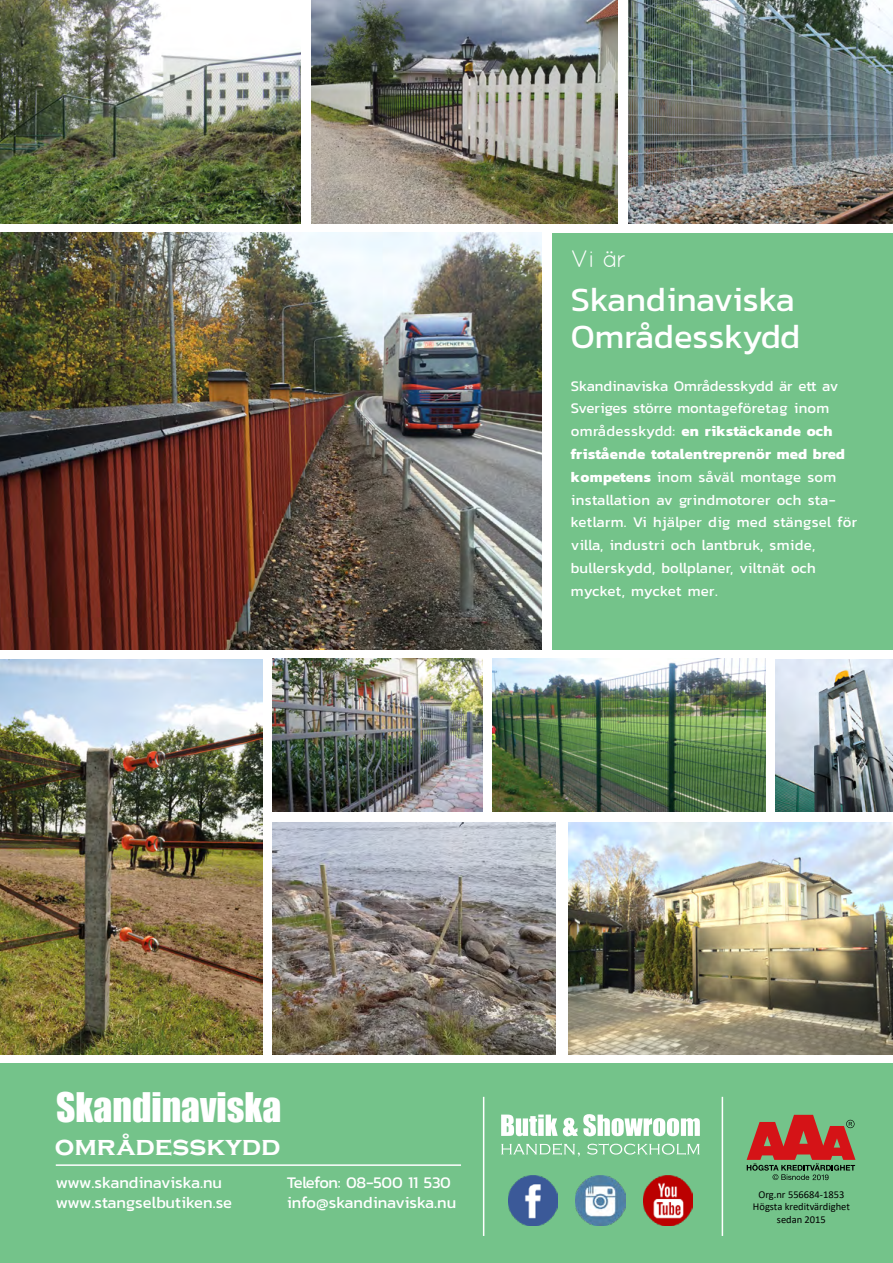
<style>
.page{position:relative;width:893px;height:1263px;background:#fff}
.page>*{position:absolute;margin:0;border:0;box-sizing:border-box;transform-origin:0 0}
.t1{font:37.5px "Impact";color:#fff}
.t2{font:34.5px/36.6px "Kanit";color:#fff}
.t3{font:700 27.45px "Copperplate Gothic";color:#fff}
.t4{font:24px "Quicksand";color:#fff}
.t5{font:16.5px/19.8px "Kanit";letter-spacing:-.01em;color:#fff}
.t6{font:15px/22.8px "Kanit";color:#fff}
.t7{font:10.5px/12.6px "Calibri";color:#000;text-align:center}
.s1{font-weight:700}
</style>
<div class="page">
<img style="left:0;top:0;width:301px;height:224px">
<img style="left:493px;top:658px;width:272px;height:153px">
<img style="left:629px;top:0;width:264px;height:224px">
<img style="left:775px;top:659px;width:118px;height:152px">
<img style="left:272px;top:658px;width:211px;height:153px">
<img style="left:0;top:233px;width:541px;height:416px">
<div style="left:0;top:1063px;width:893px;height:200px;background:#74c38a"></div>
<div style="left:553px;top:233px;width:340px;height:416px;background:#74c38a"></div>
<img style="left:569px;top:822px;width:324px;height:232px">
<img style="left:272px;top:822px;width:284px;height:232px">
<img style="left:312px;top:0;width:306px;height:224px">
<img style="left:0;top:659px;width:262px;height:395px">
<hr style="left:56px;top:1164px;width:405px;height:2px;background:#fff">
<img style="left:508px;top:1176px;width:49px;height:49px">
<img style="left:576px;top:1176px;width:49px;height:49px">
<img style="left:644px;top:1176px;width:49px;height:49px">
<svg style="left:501px;top:1143px;width:199px;height:13px"></svg>
<svg style="left:501px;top:1114px;width:199px;height:22px"></svg>
<hr style="left:722px;top:1097px;width:1px;height:139px;background:#fff">
<hr style="left:483px;top:1097px;width:1px;height:139px;background:#fff">
<svg style="left:747px;top:1115px;width:108px;height:65px"></svg>
<h3 class="t4" style="left:571px;top:245px;width:57px">Vi är</h3>
<h2 class="t2" style="left:571px;top:281px;width:231px">Skandinaviska<br>Områdesskydd</h2>
<p class="t6" style="left:571px;top:374px;width:288px">Skandinaviska Områdesskydd är ett av Sveriges större montageföretag inom områdesskydd: <span class="s1">en rikstäckande och fristående totalentreprenör med bred kompetens</span> inom såväl montage som installation av grindmotorer och sta&shy;ketlarm. Vi hjälper dig med stängsel för villa, industri och lantbruk, smide, bullerskydd, bollplaner, viltnät och mycket, mycket mer.</p>
<h1 class="t1" style="left:56px;top:1078px;width:226px">Skandinaviska</h1>
<h3 class="t3" style="left:55px;top:1131px;width:227px">områdesskydd</h3>
<p class="t5" style="left:56px;top:1172px;width:178px">www.skandinaviska.nu www.stangselbutiken.se</p>
<p class="t5" style="left:287px;top:1172px;width:171px">Telefon: 08-500 11 530 info@skandinaviska.nu</p>
<p class="t7" style="left:753px;top:1187px;width:98px">Org.nr 556684-1853<br>Högsta kreditvärdighet sedan 2015</p>
</div>
